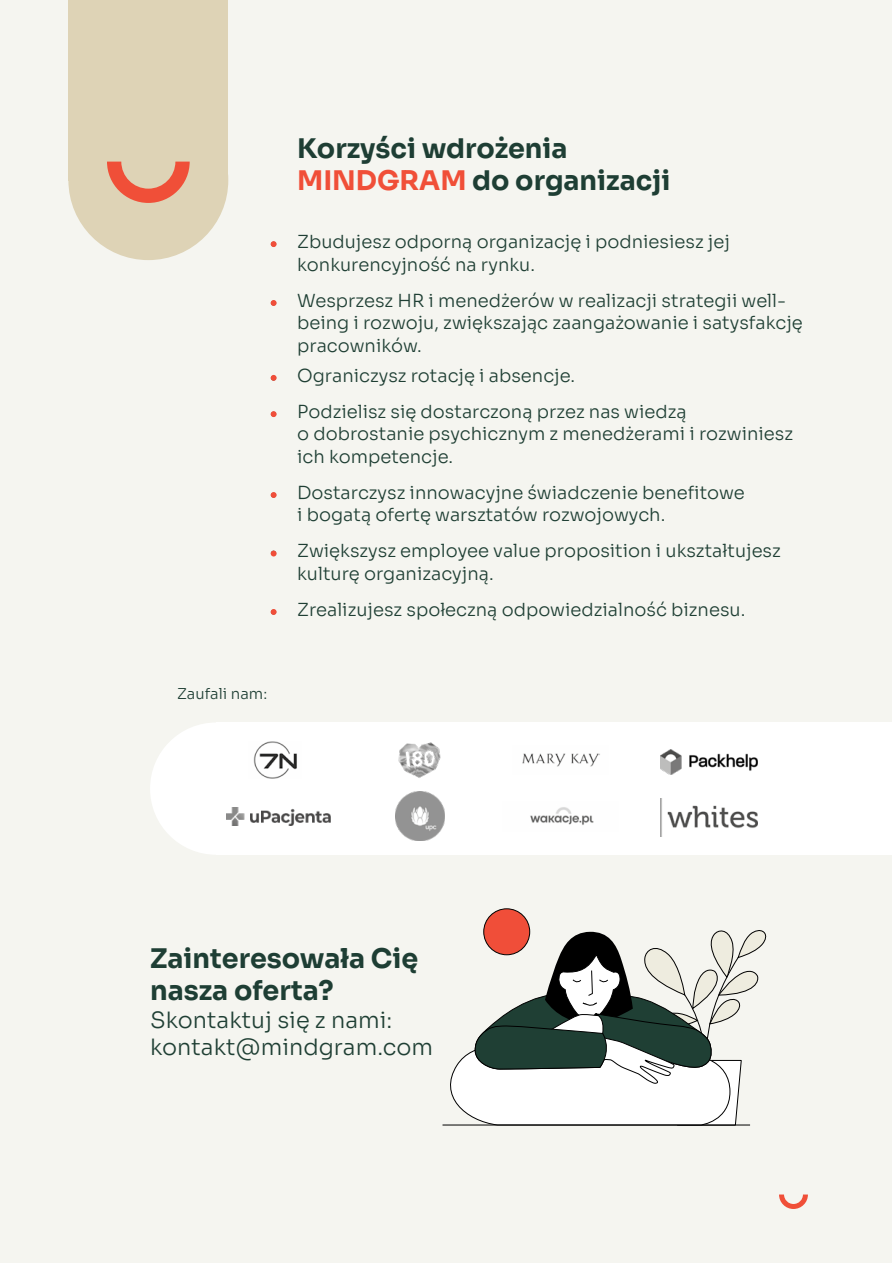
<style>
.page{position:relative;width:893px;height:1263px;background:#fff}
.page>*{position:absolute;margin:0;border:0;box-sizing:border-box;transform-origin:0 0}
.t1{font:700 27px/32.4px "Sora";color:#1e3e34}
.t2{font:300 22.5px/27px "Sora";color:#1f3f34}
.t3{font:300 18px/22.5px "Sora";color:#1f3f34}
.t4{font:300 15px "Sora";color:#1f3f34}
.s1{color:#f04f38}
.s2{font-family:"Minion Pro";font-weight:400;color:#000}
</style>
<div class="page">
<div style="left:0;top:0;width:892px;height:1263px;background:#f5f5f0"></div>
<svg style="left:779px;top:1194px;width:29px;height:15px"></svg>
<svg style="left:484px;top:909px;width:46px;height:46px"></svg>
<svg style="left:442px;top:928px;width:325px;height:198px"></svg>
<hr style="left:443px;top:1125px;width:307px;height:1px;background:#000">
<svg style="left:271px;top:241px;width:6px;height:6px"></svg>
<svg style="left:271px;top:300px;width:6px;height:6px"></svg>
<svg style="left:271px;top:609px;width:6px;height:6px"></svg>
<svg style="left:271px;top:375px;width:6px;height:6px"></svg>
<svg style="left:271px;top:411px;width:6px;height:6px"></svg>
<svg style="left:271px;top:551px;width:6px;height:5px"></svg>
<svg style="left:271px;top:492px;width:6px;height:6px"></svg>
<div style="left:150px;top:722px;width:132px;height:133px;background:#fff;border-radius:50%"></div>
<div style="left:216px;top:722px;width:677px;height:133px;background:#fff"></div>
<img style="left:398px;top:742px;width:43px;height:36px">
<img style="left:253px;top:741px;width:44px;height:37px">
<img style="left:522px;top:753px;width:78px;height:14px">
<img style="left:660px;top:749px;width:97px;height:25px">
<img style="left:660px;top:798px;width:97px;height:38px">
<img style="left:530px;top:807px;width:64px;height:18px">
<img style="left:395px;top:792px;width:49px;height:49px">
<img style="left:227px;top:807px;width:103px;height:18px">
<div style="left:68px;top:100px;width:160px;height:160px;background:#ded3b6;border-radius:50%"></div>
<div style="left:68px;top:0;width:160px;height:180px;background:#ded3b6"></div>
<svg style="left:107px;top:162px;width:83px;height:41px"></svg>
<h1 class="t1" style="left:297px;top:130px;width:375px">Korzyści wdrożenia<br><span class="s1">MINDGRAM</span> do organizacji</h1>
<p class="t3" style="left:297px;top:229px;width:434px;text-indent:-27px"><span class="s2">•</span> Zbudujesz odporną organizację i podniesiesz jej konkurencyjność na rynku.</p>
<p class="t3" style="left:297px;top:288px;width:507px;text-indent:-27px"><span class="s2">•</span> Wesprzesz HR i menedżerów w realizacji strategii well&shy;being i rozwoju, zwiększając zaangażowanie i satysfakcję pracowników.</p>
<p class="t3" style="left:270px;top:363px;width:306px"><span class="s2">•</span> Ograniczysz rotację i absencje.</p>
<p class="t3" style="left:297px;top:399px;width:497px;text-indent:-27px"><span class="s2">•</span> Podzielisz się dostarczoną przez nas wiedzą<br>o dobrostanie psychicznym z menedżerami i rozwiniesz ich kompetencje.</p>
<p class="t3" style="left:297px;top:480px;width:449px;text-indent:-27px"><span class="s2">•</span> Dostarczysz innowacyjne świadczenie benefitowe i bogatą ofertę warsztatów rozwojowych.</p>
<p class="t3" style="left:297px;top:538px;width:485px;text-indent:-27px"><span class="s2">•</span> Zwiększysz employee value proposition i ukształtujesz kulturę organizacyjną.</p>
<p class="t3" style="left:270px;top:597px;width:477px"><span class="s2">•</span> Zrealizujesz społeczną odpowiedzialność biznesu.</p>
<p class="t4" style="left:177px;top:681px;width:92px">Zaufali nam:</p>
<h1 class="t1" style="left:150px;top:940px;width:270px">Zainteresowała Cię nasza oferta?</h1>
<p class="t2" style="left:150px;top:1004px;width:285px">Skontaktuj się z nami: kontakt@mindgram.com</p>
</div>
